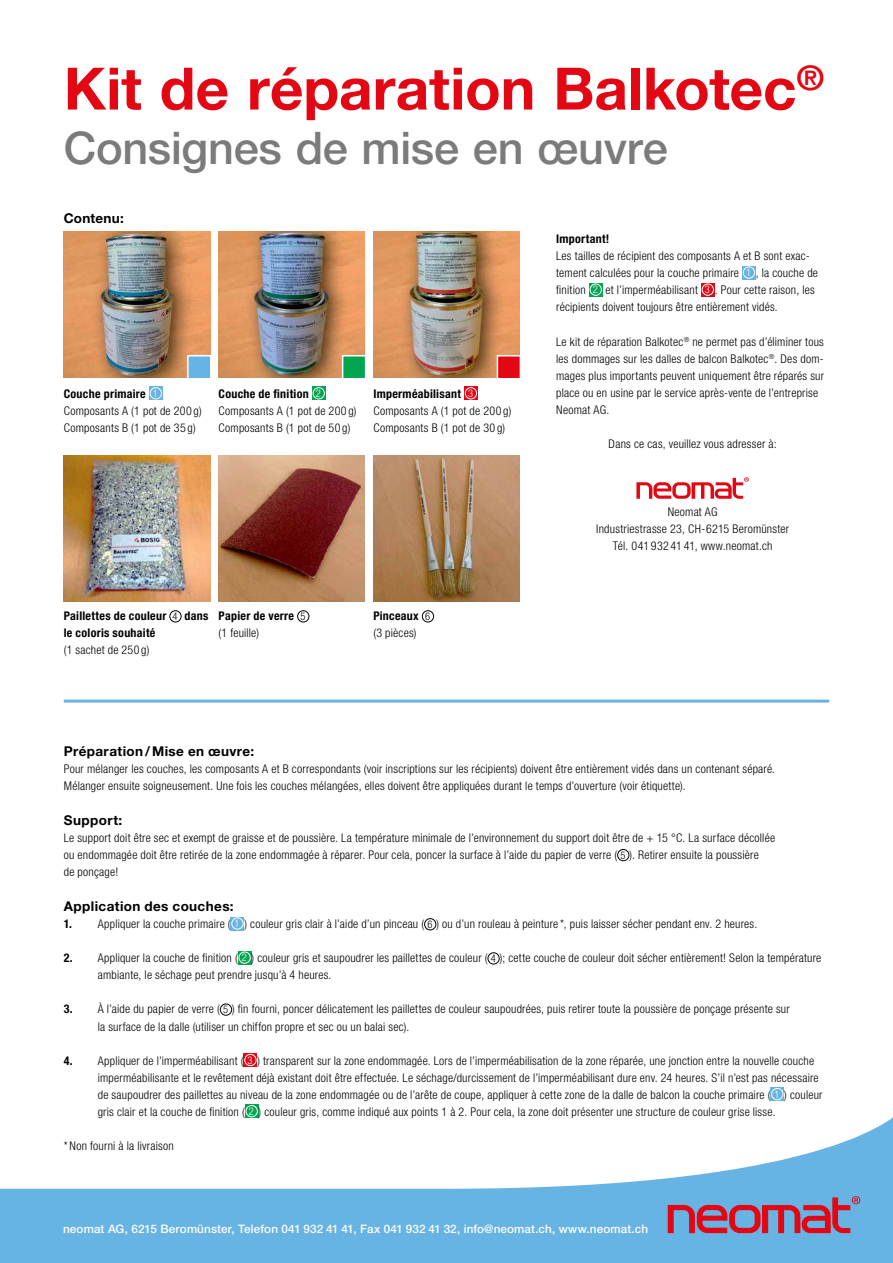
<style>
.page{position:relative;width:893px;height:1263px;background:#fff}
.page>*{position:absolute;margin:0;border:0;box-sizing:border-box;transform-origin:0 0}
.t1{font:700 58.5px "Helvetica Neue LT";color:#e30613}
.t2{font:500 45px "Helvetica Neue LT";letter-spacing:-.005em;color:#7c7b7b}
.t3{font:700 13.5px "Helvetica Neue LT";letter-spacing:.03em;color:#000}
.t4{font:300 condensed 12px/17.1px "Helvetica Neue LT";letter-spacing:.02em;color:#000}
.t5{font:700 condensed 12px/17.1px "Helvetica Neue LT";letter-spacing:.025em;color:#000}
.t6{font:500 11.7px "Helvetica Neue LT";letter-spacing:.01em;color:#fff}
.s1{font-weight:700}
.s2{font-size:10.5px;color:#fff}
.s3{font-weight:300;font-size:10.5px}
.s4{font-weight:300}
.s5{font-size:10.5px}
</style>
<div class="page">
<img style="left:219px;top:232px;width:146px;height:146px">
<img style="left:64px;top:232px;width:146px;height:146px">
<img style="left:373px;top:232px;width:147px;height:146px">
<svg style="left:186px;top:354px;width:25px;height:24px"></svg>
<svg style="left:341px;top:354px;width:24px;height:24px"></svg>
<svg style="left:496px;top:354px;width:24px;height:24px"></svg>
<svg style="left:0;top:1110px;width:893px;height:153px;fill:#66b3e4"></svg>
<svg style="left:668px;top:1196px;width:192px;height:37px;background:#966f92"></svg>
<img style="left:64px;top:455px;width:146px;height:147px">
<img style="left:373px;top:455px;width:147px;height:147px">
<img style="left:219px;top:455px;width:146px;height:147px">
<svg style="left:742px;top:266px;width:14px;height:13px"></svg>
<div style="left:743px;top:267px;width:12px;height:11px;background:#66b3e4;border-radius:50%"></div>
<div style="left:743px;top:267px;width:12px;height:12px;border:1px solid #fff;border-radius:50%"></div>
<svg style="left:589px;top:283px;width:13px;height:13px"></svg>
<div style="left:590px;top:284px;width:11px;height:11px;background:#03a550;border-radius:50%"></div>
<div style="left:590px;top:284px;width:12px;height:12px;border:1px solid #fff;border-radius:50%"></div>
<svg style="left:701px;top:283px;width:14px;height:13px"></svg>
<div style="left:702px;top:284px;width:11px;height:11px;background:#e30613;border-radius:50%"></div>
<div style="left:702px;top:284px;width:12px;height:12px;border:1px solid #fff;border-radius:50%"></div>
<svg style="left:636px;top:477px;width:113px;height:22px"></svg>
<div style="left:617px;top:849px;width:12px;height:12px;border:1px solid #000;border-radius:50%"></div>
<svg style="left:231px;top:917px;width:13px;height:13px"></svg>
<div style="left:232px;top:918px;width:11px;height:11px;background:#66b3e4;border-radius:50%"></div>
<div style="left:231px;top:917px;width:12px;height:12px;border:1px solid #fff;border-radius:50%"></div>
<div style="left:424px;top:918px;width:12px;height:12px;border:1px solid #000;border-radius:50%"></div>
<svg style="left:238px;top:951px;width:13px;height:13px"></svg>
<div style="left:239px;top:952px;width:11px;height:11px;background:#03a550;border-radius:50%"></div>
<div style="left:239px;top:951px;width:12px;height:13px;border:1px solid #fff;border-radius:50%"></div>
<div style="left:488px;top:952px;width:12px;height:12px;border:1px solid #000;border-radius:50%"></div>
<div style="left:220px;top:1003px;width:12px;height:12px;border:1px solid #000;border-radius:50%"></div>
<svg style="left:244px;top:1053px;width:13px;height:14px"></svg>
<div style="left:245px;top:1054px;width:11px;height:12px;background:#e30613;border-radius:50%"></div>
<div style="left:244px;top:1054px;width:12px;height:12px;border:1px solid #fff;border-radius:50%"></div>
<svg style="left:770px;top:1087px;width:14px;height:14px"></svg>
<div style="left:772px;top:1088px;width:11px;height:12px;background:#66b3e4;border-radius:50%"></div>
<div style="left:771px;top:1088px;width:12px;height:12px;border:1px solid #fff;border-radius:50%"></div>
<svg style="left:245px;top:1104px;width:13px;height:14px"></svg>
<div style="left:246px;top:1105px;width:11px;height:12px;background:#03a550;border-radius:50%"></div>
<div style="left:246px;top:1105px;width:12px;height:12px;border:1px solid #fff;border-radius:50%"></div>
<svg style="left:149px;top:386px;width:14px;height:14px"></svg>
<div style="left:150px;top:388px;width:11px;height:11px;background:#66b3e4;border-radius:50%"></div>
<div style="left:150px;top:387px;width:12px;height:12px;border:1px solid #fff;border-radius:50%"></div>
<div style="left:169px;top:610px;width:12px;height:12px;border:1px solid #000;border-radius:50%"></div>
<div style="left:297px;top:610px;width:12px;height:12px;border:1px solid #000;border-radius:50%"></div>
<div style="left:422px;top:610px;width:12px;height:12px;border:1px solid #000;border-radius:50%"></div>
<svg style="left:312px;top:386px;width:14px;height:14px"></svg>
<div style="left:313px;top:388px;width:11px;height:11px;background:#03a550;border-radius:50%"></div>
<div style="left:313px;top:387px;width:12px;height:12px;border:1px solid #fff;border-radius:50%"></div>
<svg style="left:464px;top:386px;width:14px;height:14px"></svg>
<div style="left:465px;top:388px;width:12px;height:11px;background:#e30613;border-radius:50%"></div>
<div style="left:465px;top:387px;width:12px;height:12px;border:1px solid #fff;border-radius:50%"></div>
<hr style="left:64px;top:700px;width:765px;height:3px;background:#66b3e4">
<h1 class="t1" style="left:64px;top:52px;width:762px">Kit de réparation Balkotec<sup>®</sup></h1>
<h2 class="t2" style="left:64px;top:121px;width:605px">Consignes de mise en œuvre</h2>
<p class="t3" style="left:64px;top:210px;width:62px">Contenu:</p>
<p class="t4" style="left:64px;top:385px;width:140px"><span class="s1">Couche primaire</span> <span class="s2">1<br></span>Composants A (1 pot de 200 g)<br>Composants B (1 pot de 35 g)</p>
<p class="t4" style="left:219px;top:385px;width:140px"><span class="s1">Couche de finition</span> <span class="s2">2<br></span>Composants A (1 pot de 200 g)<br>Composants B (1 pot de 50 g)</p>
<p class="t4" style="left:373px;top:385px;width:140px"><span class="s1">Imperméabilisant</span> <span class="s2">3<br></span>Composants A (1 pot de 200 g)<br>Composants B (1 pot de 30 g)</p>
<p class="t5" style="left:64px;top:607px;width:146px">Paillettes de couleur <span class="s3">4</span> dans le coloris souhaité</p>
<p class="t4" style="left:64px;top:641px;width:87px">(1 sachet de 250 g)</p>
<p class="t5" style="left:219px;top:607px;width:88px">Papier de verre <span class="s3">5 </span><span class="s4">(1 feuille)</span></p>
<p class="t4" style="left:373px;top:607px;width:58px"><span class="s1">Pinceaux</span> <span class="s5">6 </span>(3 pièces)</p>
<p class="t5" style="left:556px;top:230px;width:55px">Important!</p>
<p class="t4" style="left:556px;top:247px;width:263px">Les tailles de récipient des composants A et B sont exac&shy;tement calculées pour la couche primaire <span class="s2">1</span> , la couche de finition <span class="s2">2</span> et l’imperméabilisant <span class="s2">3</span> . Pour cette raison, les récipients doivent toujours être entièrement vidés.</p>
<p class="t4" style="left:556px;top:333px;width:269px">Le kit de réparation Balkotec<sup>®</sup> ne permet pas d’éliminer tous les dommages sur les dalles de balcon Balkotec<sup>®</sup>. Des dom&shy;mages plus importants peuvent uniquement être réparés sur place ou en usine par le service après-vente de l’entreprise Neomat AG.</p>
<p class="t4" style="left:609px;top:435px;width:170px">Dans ce cas, veuillez vous adresser à:</p>
<p class="t4" style="left:596px;top:503px;width:194px;text-align:center">Neomat AG<br>Industriestrasse 23, CH-6215 Beromünster<br>Tél. 041 932 41 41, www.neomat.ch</p>
<p class="t3" style="left:64px;top:742px;width:192px">Préparation/Mise en œuvre:</p>
<p class="t4" style="left:64px;top:760px;width:713px">Pour mélanger les couches, les composants A et B correspondants (voir inscriptions sur les récipients) doivent être entièrement vidés dans un contenant séparé.<br>Mélanger ensuite soigneusement. Une fois les couches mélangées, elles doivent être appliquées durant le temps d’ouverture (voir étiquette).</p>
<p class="t3" style="left:64px;top:812px;width:60px">Support:</p>
<p class="t4" style="left:64px;top:829px;width:713px">Le support doit être sec et exempt de graisse et de poussière. La température minimale de l’environnement du support doit être de + 15 °C. La surface décollée ou endommagée doit être retirée de la zone endommagée à réparer. Pour cela, poncer la surface à l’aide du papier de verre ( <span class="s5">5</span> ). Retirer ensuite la poussière<br>de ponçage!</p>
<p class="t3" style="left:64px;top:898px;width:171px">Application des couches:</p>
<p class="t4" style="left:64px;top:915px;width:695px"><span class="s1">1.</span> Appliquer la couche primaire ( <span class="s2">1</span> ) couleur gris clair à l’aide d’un pinceau ( <span class="s5">6</span> ) ou d’un rouleau à peinture *, puis laisser sécher pendant env. 2 heures.</p>
<p class="t4" style="left:98px;top:949px;width:725px;text-indent:-34px"><span class="s1">2.</span> Appliquer la couche de finition ( <span class="s2">2</span> ) couleur gris et saupoudrer les paillettes de couleur ( <span class="s5">4</span> ); cette couche de couleur doit sécher entièrement! Selon la température ambiante, le séchage peut prendre jusqu’à 4 heures.</p>
<p class="t4" style="left:98px;top:1001px;width:693px;text-indent:-34px"><span class="s1">3.</span> À l’aide du papier de verre ( <span class="s5">5</span> ) fin fourni, poncer délicatement les paillettes de couleur saupoudrées, puis retirer toute la poussière de ponçage présente sur la surface de la dalle (utiliser un chiffon propre et sec ou un balai sec).</p>
<p class="t4" style="left:98px;top:1052px;width:726px;text-indent:-34px"><span class="s1">4.</span> Appliquer de l’imperméabilisant ( <span class="s2">3</span> ) transparent sur la zone endommagée. Lors de l’imperméabilisation de la zone réparée, une jonction entre la nouvelle couche imperméabilisante et le revêtement déjà existant doit être effectuée. Le séchage/durcissement de l’imperméabilisant dure env. 24 heures. S’il n’est pas nécessaire de saupoudrer des paillettes au niveau de la zone endommagée ou de l’arête de coupe, appliquer à cette zone de la dalle de balcon la couche primaire ( <span class="s2">1</span> ) couleur gris clair et la couche de finition ( <span class="s2">2</span> ) couleur gris, comme indiqué aux points 1 à 2. Pour cela, la zone doit présenter une structure de couleur grise lisse.</p>
<p class="t4" style="left:64px;top:1137px;width:112px">* Non fourni à la livraison</p>
<p class="t6" style="left:63px;top:1222px;width:587px">neomat AG, 6215 Beromünster, Telefon 041 932 41 41, Fax 041 932 41 32, info@neomat.ch, www.neomat.ch</p>
</div>
